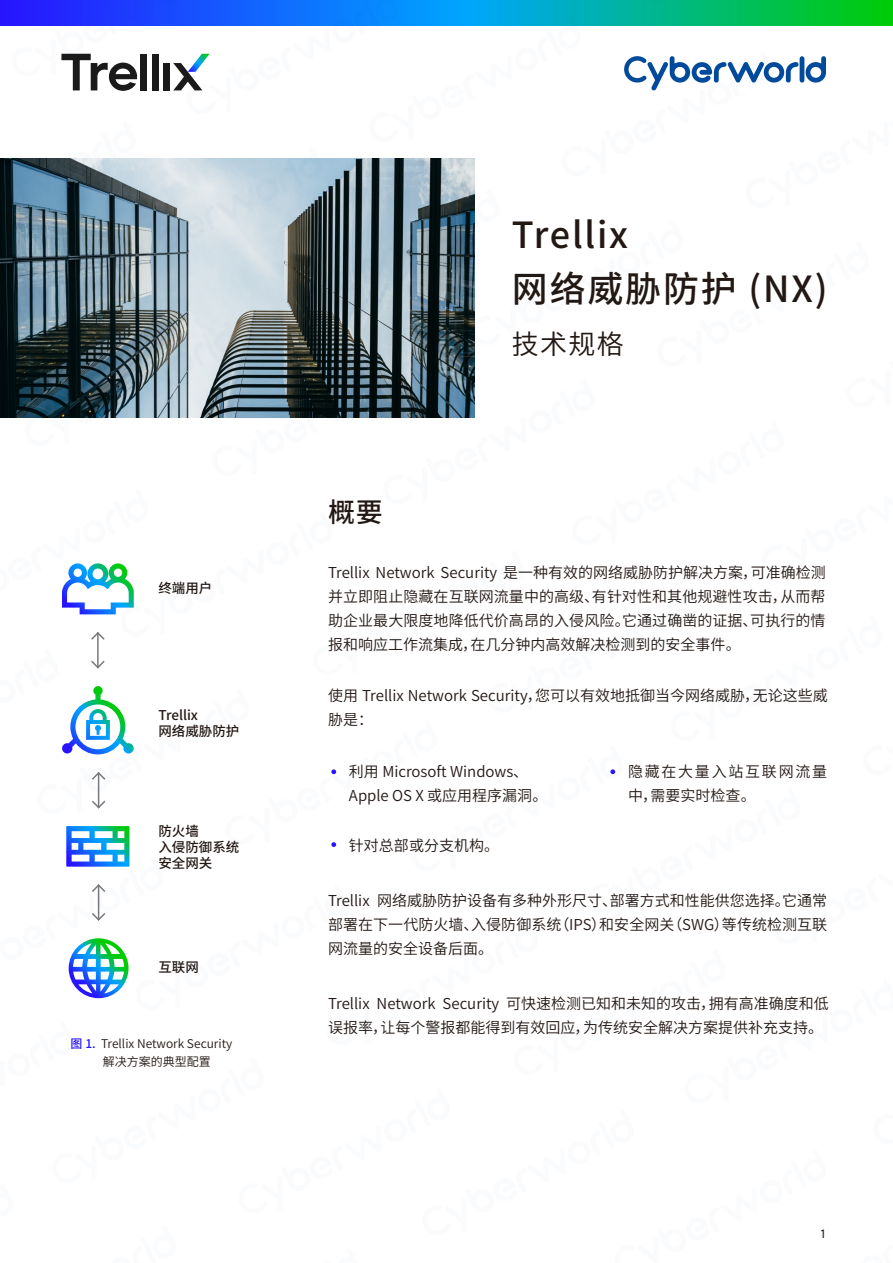
<style>
.page{position:relative;width:893px;height:1263px;background:#fff}
.page>*{position:absolute;margin:0;border:0;box-sizing:border-box;transform-origin:0 0}
.t1{font:500 36px/54px "Source Han Sans CN";letter-spacing:.05em;color:#221814}
.t2{font:27px "Source Han Sans CN";color:#221814}
.t3{font:500 27px "Source Han Sans CN";color:#221814}
.t4{font:15px/24px "Source Han Sans CN";color:#221814}
.t5{font:15px/24px "Source Han Sans CN";letter-spacing:.115em;color:#221814}
.t6{font:500 13.5px/16.2px "Source Han Sans CN";color:#221814}
.t7{font:12px/18px "Source Han Sans CN";color:#221814}
.t8{font:12px "Hanchansans";color:#1a1a1a}
.s1{font-weight:500;color:#2814ff}
</style>
<div class="page">
<img style="left:0;top:0;width:893px;height:999px">
<p class="t6" style="left:158px;top:581px;width:55px">终端用户</p>
<p class="t6" style="left:158px;top:707px;width:83px">Trellix<br>网络威胁防护</p>
<p class="t6" style="left:158px;top:823px;width:83px">防火墙<br>入侵防御系统安全网关</p>
<p class="t6" style="left:158px;top:959px;width:42px">互联网</p>
<p class="t7" style="left:103px;top:1035px;width:131px;text-indent:-32px"><span class="s1">图 1.</span> Trellix Network Security解决方案的典型配置</p>
<h2 class="t3" style="left:328px;top:496px;width:56px">概要</h2>
<h1 class="t1" style="left:512px;top:209px;width:317px">Trellix<br>网络威胁防护 (NX)</h1>
<h2 class="t2" style="left:512px;top:329px;width:114px">技术规格</h2>
<p class="t4" style="left:328px;top:561px;width:499px;text-align:justify">Trellix Network Security 是一种有效的网络威胁防护解决方案，可准确检测并立即阻止隐藏在互联网流量中的高级、有针对性和其他规避性攻击，从而帮助企业最大限度地降低代价高昂的入侵风险。它通过确凿的证据、可执行的情报和响应工作流集成，在几分钟内高效解决检测到的安全事件。</p>
<p class="t4" style="left:328px;top:684px;width:501px">使用 Trellix Network Security，您可以有效地抵御当今网络威胁，无论这些威胁是：</p>
<p class="t4" style="left:349px;top:760px;width:200px">利用 Microsoft Windows、<br>Apple OS X 或应用程序漏洞。</p>
<p class="t5" style="left:628px;top:760px;width:201px">隐藏在大量入站互联网流量中，需要实时检查。</p>
<p class="t4" style="left:349px;top:833px;width:152px">针对总部或分支机构。</p>
<p class="t4" style="left:328px;top:889px;width:501px;text-align:justify">Trellix 网络威胁防护设备有多种外形尺寸、部署方式和性能供您选择。它通常部署在下一代防火墙、入侵防御系统（IPS）和安全网关（SWG）等传统检测互联网流量的安全设备后面。</p>
<p class="t4" style="left:328px;top:992px;width:502px">Trellix Network Security 可快速检测已知和未知的攻击，拥有高准确度和低误报率，让每个警报都能得到有效回应，为传统安全解决方案提供补充支持。</p>
<p class="t8" style="left:820px;top:1228px;width:6px">1</p>
</div>
